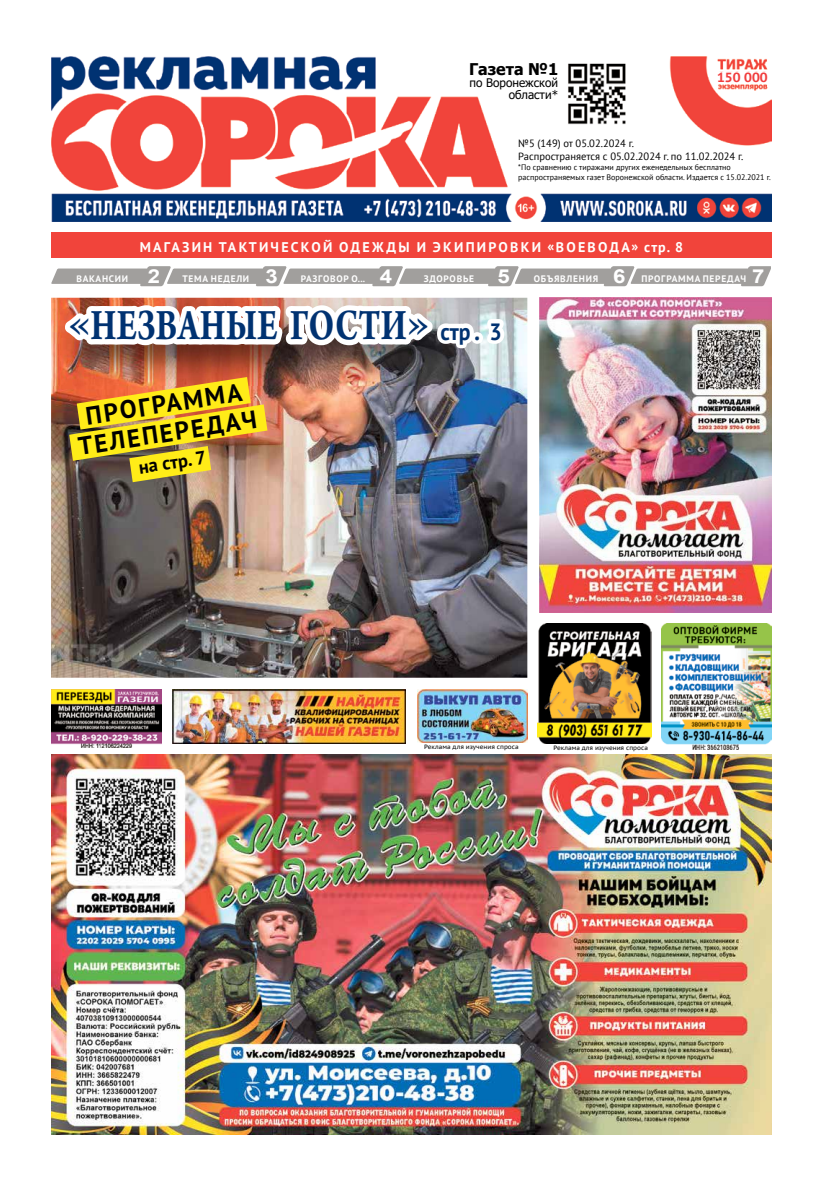
<style>
.page{position:relative;width:823px;height:1191px;background:#fff}
.page>*{position:absolute;margin:0;border:0;box-sizing:border-box;transform-origin:0 0}
.t1{font:700 46.1px "Arno Pro";letter-spacing:.01em;color:#003271;scale:.75 1}
.t2{font:700 25.2px/29px "PT Sans";color:#000;text-align:center}
.t3{font:700 19.2px "Arial";color:#fff;scale:1.15 1}
.t4{font:700 18.6px "PT Sans";color:#000}
.t5{font:700 16.1px "Tahoma";color:#000}
.t6{font:700 14px "PT Sans";letter-spacing:.16em;color:#fff}
.t7{font:700 13.2px "PT Sans Caption";color:#f13d3d}
.t8{font:11.9px/12px "Tahoma";color:#000;text-align:right}
.t9{font:10.5px/12.4px "PT Sans";color:#000}
.t10{font:700 9.4px "PT Sans";letter-spacing:.08em;color:#fff}
.t11{font:8px/10.4px "PT Sans";color:#000}
.t12{font:6.2px "PT Sans Caption";color:#000}
.s1{font-family:"Arial";font-size:19.2px}
.s2{font-family:"PT Sans";font-size:23.5px}
</style>
<div class="page">
<img style="left:51px;top:754px;width:720px;height:380px">
<img style="left:51px;top:56px;width:719px;height:872px">
<img style="left:51px;top:689px;width:111px;height:58px">
<img style="left:660px;top:624px;width:111px;height:125px">
<img style="left:417px;top:689px;width:110px;height:54px">
<h3 class="t5" style="left:469px;top:58px;width:90px">Газета №1</h3>
<h3 class="t8" style="left:469px;top:77px;width:90px">по Воронежской области*</h3>
<h3 class="t7" style="left:716px;top:68px;width:52px">150 000</h3>
<h3 class="t9" style="left:518px;top:137px;width:226px">№5 (149) от 05.02.2024 г.<br>Распространяется с 05.02.2024 г. по 11.02.2024 г.</h3>
<p class="t11" style="left:518px;top:162px;width:254px">*По сравнению с тиражами других еженедельных бесплатно распространяемых газет Воронежской области. Издается с 15.02.2021 г.</p>
<h3 class="t6" style="left:140px;top:238px;width:544px">МАГАЗИН ТАКТИЧЕСКОЙ ОДЕЖДЫ И ЭКИПИРОВКИ «ВОЕВОДА» стр. 8</h3>
<p class="t10" style="left:76px;top:272px;width:85px">ВАКАНСИИ <span class="s1">2</span></p>
<h3 class="t3" style="left:265px;top:263px;width:12px">3</h3>
<h3 class="t3" style="left:379px;top:263px;width:12px">4</h3>
<h3 class="t3" style="left:497px;top:263px;width:12px">5</h3>
<h3 class="t3" style="left:612px;top:263px;width:12px">6</h3>
<p class="t10" style="left:182px;top:272px;width:68px">ТЕМА НЕДЕЛИ</p>
<p class="t10" style="left:300px;top:272px;width:66px">РАЗГОВОР О...</p>
<p class="t10" style="left:423px;top:272px;width:52px">ЗДОРОВЬЕ</p>
<p class="t10" style="left:533px;top:272px;width:66px">ОБЪЯВЛЕНИЯ</p>
<p class="t10" style="left:641px;top:272px;width:124px">ПРОГРАММА ПЕРЕДАЧ <span class="s1">7</span></p>
<h1 class="t1" style="left:68px;top:298px;width:580px">«НЕЗВАНЫЕ ГОСТИ» <span class="s2">стр . 3</span></h1>
<h2 class="t2" style="left:72px;top:403px;width:181px;rotate:-9deg">ПРОГРАММА<br>ТЕЛЕПЕРЕДАЧ</h2>
<h3 class="t4" style="left:137px;top:455px;width:69px;rotate:-9deg">на стр. 7</h3>
<p class="t12" style="left:424px;top:743px;width:96px">Реклама для изучения спроса</p>
<p class="t12" style="left:553px;top:743px;width:96px">Реклама для изучения спроса</p>
</div>
